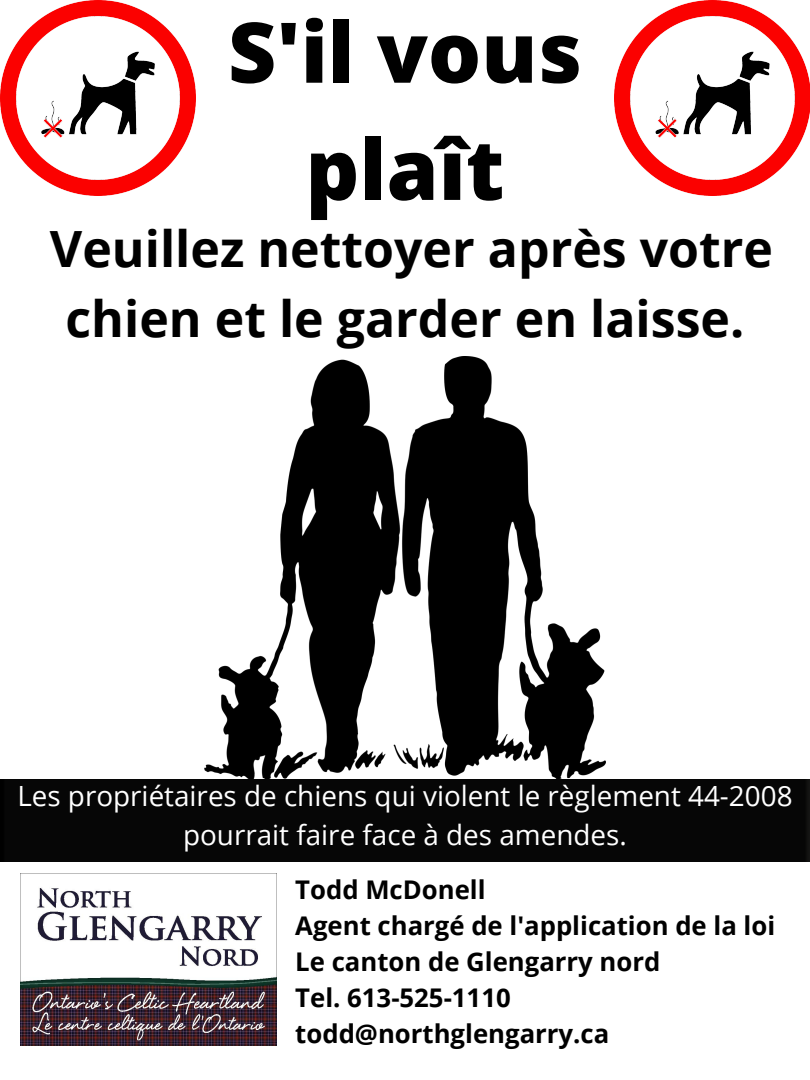
<style>
.page{position:relative;width:810px;height:1080px;background:#fff}
.page>*{position:absolute;margin:0;border:0;box-sizing:border-box;transform-origin:0 0}
.t1{font:800 83.75px/117.2px "Open Sans";color:#000;text-align:center}
.t2{font:700 50px/69.9px "Open Sans";color:#000;text-align:center}
.t3{font:27.88px/38.9px "Open Sans";color:#fff;text-align:center}
.t4{font:700 25.75px "Open Sans";color:#000}
</style>
<div class="page">
<img style="left:0;top:0;width:196px;height:196px">
<img style="left:614px;top:0;width:196px;height:196px">
<img style="left:205px;top:356px;width:400px;height:423px">
<img style="left:21px;top:874px;width:256px;height:172px">
<div style="left:0;top:779px;width:810px;height:82px;background:#060606"></div>
<p class="t1" style="left:228px;top:-8px;width:356px">S'il vous plaît</p>
<p class="t2" style="left:50px;top:213px;width:725px">Veuillez nettoyer après votre chien et le garder en laisse.</p>
<p class="t3" style="left:17px;top:776px;width:777px">Les propriétaires de chiens qui violent le règlement 44-2008 pourrait faire face à des amendes.</p>
<p class="t4" style="left:295px;top:872px;width:192px">Todd McDonell</p>
<p class="t4" style="left:295px;top:908px;width:481px">Agent chargé de l'application de la loi</p>
<p class="t4" style="left:295px;top:944px;width:367px">Le canton de Glengarry nord</p>
<p class="t4" style="left:295px;top:980px;width:217px">Tel. 613-525-1110</p>
<p class="t4" style="left:295px;top:1016px;width:316px">todd@northglengarry.ca</p>
</div>
